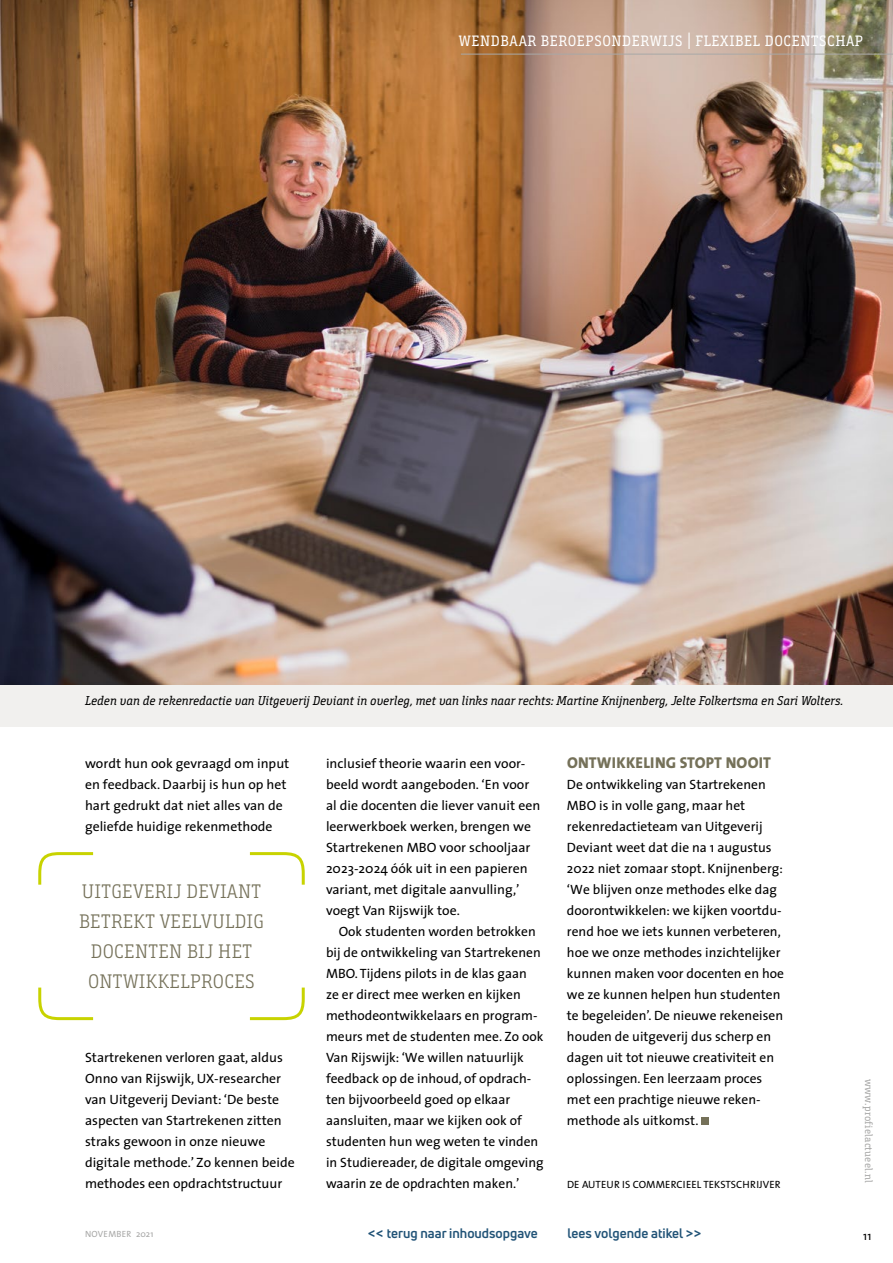
<style>
.page{position:relative;width:893px;height:1263px;background:#fff}
.page>*{position:absolute;margin:0;border:0;box-sizing:border-box;transform-origin:0 0}
.streamer{font:300 19.5px/30px "Bunday Slab";letter-spacing:.02em;color:#757159;text-align:center}
.tussenkopjes{font:800 15.75px "The Sans";letter-spacing:.015em;color:#757159}
.thema{font:15px "Bunday Slab";letter-spacing:.045em;color:#fff}
.body_geen_inspringin{font:13.5px/21px "The Sans";color:#000}
.bodytekst{font:13.5px/21px "The Sans";color:#000}
.t1{font:700 13.5px "Uni Neue";color:#215377}
.fotobijschrift{font:italic 12.75px "Bunday Slab";color:#000}
.t2{font:12px "The Sans";color:#000}
.auteur_aftiteling{font:10.5px "The Sans";letter-spacing:.015em;color:#000}
.t3{font:10.5px "Bunday Slab";letter-spacing:.02em;color:#a8a8a7}
.t4{font:9px "The Sans";letter-spacing:.035em;color:#a8a8a7}
</style>
<div class="page">
<div style="left:0;top:136px;width:893px;height:590px;background:#f1f0ee"></div>
<img style="left:0;top:0;width:893px;height:684px">
<hr style="left:461px;top:54px;width:432px;height:1px;background:#a8a8a7">
<div style="left:701px;top:1118px;width:7px;height:7px;background:#757159"></div>
<svg style="left:249px;top:852px;width:56px;height:33px"></svg>
<svg style="left:38px;top:987px;width:56px;height:34px"></svg>
<svg style="left:38px;top:852px;width:56px;height:33px"></svg>
<svg style="left:249px;top:987px;width:56px;height:34px"></svg>
<p class="thema" style="left:459px;top:32px;width:406px">WENDBAAR BEROEPSONDERWIJS | FLEXIBEL DOCENTSCHAP</p>
<p class="fotobijschrift" style="left:85px;top:693px;width:760px">Leden van de rekenredactie van Uitgeverij Deviant in overleg, met van links naar rechts: Martine Knijnenberg, Jelte Folkertsma en Sari Wolters.</p>
<p class="body_geen_inspringin" style="left:85px;top:753px;width:206px">wordt hun ook gevraagd om input en feedback. Daarbij is hun op het hart gedrukt dat niet alles van de geliefde huidige rekenmethode</p>
<p class="streamer" style="left:79px;top:877px;width:186px">UITGEVERIJ DEVIANT<br>BETREKT VEELVULDIG<br>DOCENTEN BIJ HET<br>ONTWIKKELPROCES</p>
<p class="body_geen_inspringin" style="left:85px;top:1047px;width:211px">Startrekenen verloren gaat, aldus Onno van Rijswijk, UX-researcher van Uitgeverij Deviant: ‘De beste aspecten van Startrekenen zitten straks gewoon in onze nieuwe digitale methode.’ Zo kennen beide methodes een opdrachtstructuur</p>
<p class="body_geen_inspringin" style="left:326px;top:753px;width:216px">inclusief theorie waarin een voor&shy;beeld wordt aangeboden. ‘En voor al die docenten die liever vanuit een leerwerkboek werken, brengen we Startrekenen MBO voor schooljaar 2023-2024 óók uit in een papieren variant, met digitale aanvulling,’ voegt Van Rijswijk toe.</p>
<p class="bodytekst" style="left:326px;top:921px;width:219px;text-indent:13px">Ook studenten worden betrokken bij de ontwikkeling van Startrekenen MBO. Tijdens pilots in de klas gaan<br>ze er direct mee werken en kijken methodeontwikkelaars en program&shy;meurs met de studenten mee. Zo ook Van Rijswijk: ‘We willen natuurlijk feedback op de inhoud, of opdrach&shy;ten bijvoorbeeld goed op elkaar aansluiten, maar we kijken ook of studenten hun weg weten te vinden in Studiereader, de digitale omgeving waarin ze de opdrachten maken.’</p>
<p class="tussenkopjes" style="left:567px;top:749px;width:205px">ONTWIKKELING STOPT NOOIT</p>
<p class="body_geen_inspringin" style="left:567px;top:774px;width:219px">De ontwikkeling van Startrekenen MBO is in volle gang, maar het rekenredactieteam van Uitgeverij Deviant weet dat die na 1 augustus 2022 niet zomaar stopt. Knijnenberg: ‘We blijven onze methodes elke dag doorontwikkelen: we kijken voortdu&shy;rend hoe we iets kunnen verbeteren, hoe we onze methodes inzichtelijker kunnen maken voor docenten en hoe we ze kunnen helpen hun studenten te begeleiden’. De nieuwe rekeneisen houden de uitgeverij dus scherp en dagen uit tot nieuwe creativiteit en oplossingen. Een leerzaam proces met een prachtige nieuwe reken&shy;methode als uitkomst.</p>
<p class="auteur_aftiteling" style="left:567px;top:1176px;width:215px">DE AUTEUR IS COMMERCIEEL TEKSTSCHRIJVER</p>
<p class="t3" style="left:875px;top:1079px;width:105px;rotate:90deg">www.profielactueel.nl</p>
<p class="t1" style="left:368px;top:1224px;width:171px">&lt;&lt; terug naar inhoudsopgave</p>
<p class="t1" style="left:568px;top:1224px;width:135px">lees volgende atikel &gt;&gt;</p>
<p class="t4" style="left:85px;top:1227px;width:48px">NOVEMBER</p>
<p class="t2" style="left:863px;top:1225px;width:10px">11</p>
<p class="t4" style="left:136px;top:1227px;width:19px">2021</p>
</div>
